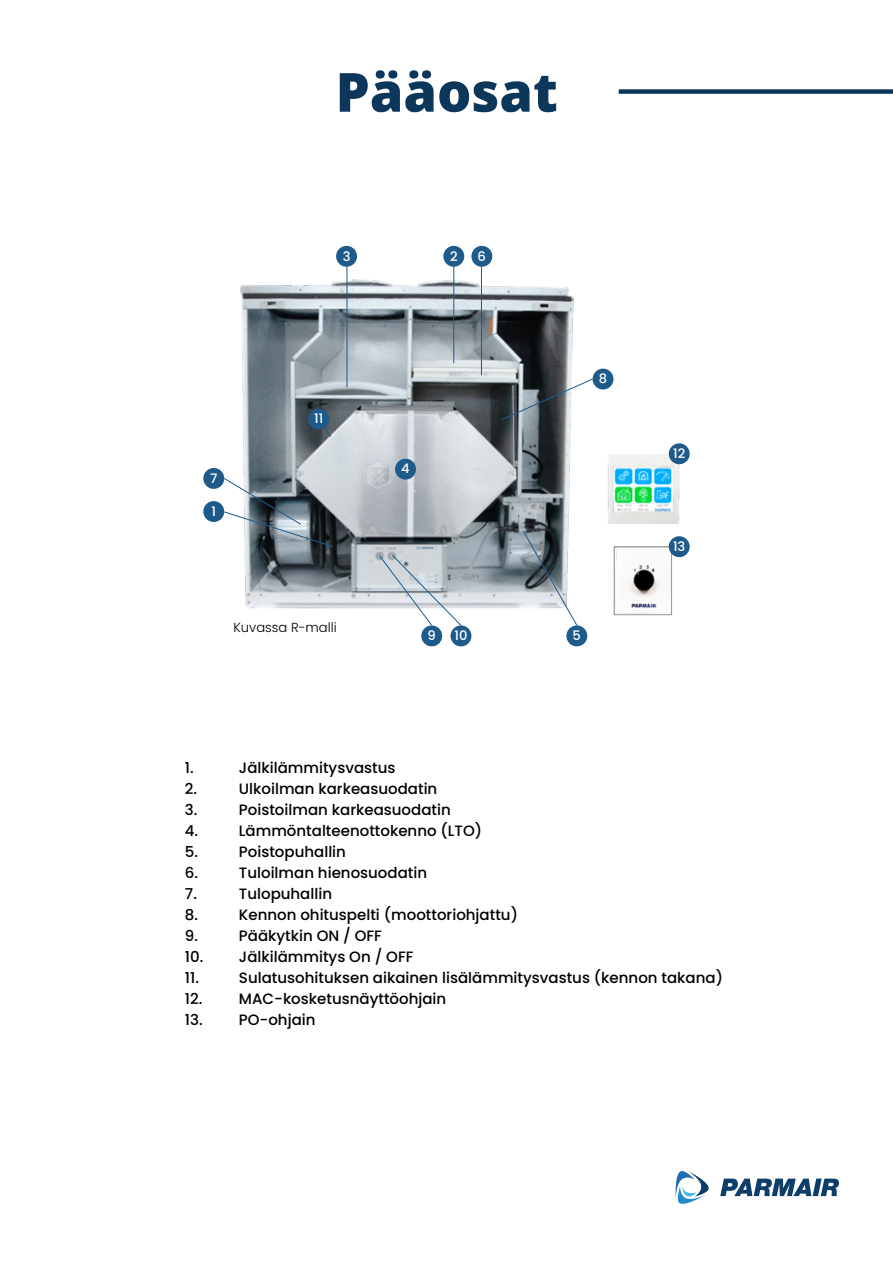
<style>
.page{position:relative;width:893px;height:1263px;background:#fff}
.page>*{position:absolute;margin:0;border:0;box-sizing:border-box;transform-origin:0 0}
.t1{font:800 54px "Open Sans";color:#0c375b}
.t2{font:500 15px "Poppins";color:#000}
.t3{font:500 13.05px "Poppins";color:#fff}
.t4{font:300 13.05px "Poppins";color:#000}
</style>
<div class="page">
<svg style="left:720px;top:1178px;width:119px;height:18px"></svg>
<svg style="left:675px;top:1171px;width:34px;height:33px"></svg>
<div style="left:619px;top:89px;width:274px;height:5px;background:#0c395b"></div>
<img style="left:240px;top:273px;width:334px;height:336px">
<div style="left:395px;top:459px;width:21px;height:21px;background:#1e5b8a;border-radius:50%"></div>
<div style="left:336px;top:246px;width:21px;height:21px;background:#1e5b8a;border-radius:50%"></div>
<div style="left:593px;top:369px;width:20px;height:20px;background:#1e5b8a;border-radius:50%"></div>
<div style="left:203px;top:468px;width:21px;height:21px;background:#1e5b8a;border-radius:50%"></div>
<div style="left:203px;top:501px;width:21px;height:21px;background:#1e5b8a;border-radius:50%"></div>
<div style="left:471px;top:246px;width:21px;height:21px;background:#1e5b8a;border-radius:50%"></div>
<div style="left:421px;top:625px;width:21px;height:21px;background:#1e5b8a;border-radius:50%"></div>
<div style="left:450px;top:625px;width:21px;height:21px;background:#1e5b8a;border-radius:50%"></div>
<div style="left:566px;top:625px;width:21px;height:21px;background:#1e5b8a;border-radius:50%"></div>
<div style="left:443px;top:246px;width:21px;height:21px;background:#1e5b8a;border-radius:50%"></div>
<svg style="left:522px;top:530px;width:56px;height:96px"></svg>
<svg style="left:500px;top:378px;width:94px;height:43px"></svg>
<hr style="left:347px;top:267px;width:1px;height:120px;background:#1e5b8a">
<hr style="left:453px;top:266px;width:1px;height:97px;background:#1e5b8a">
<hr style="left:481px;top:266px;width:1px;height:109px;background:#1e5b8a">
<svg style="left:223px;top:477px;width:111px;height:70px"></svg>
<img style="left:607px;top:454px;width:72px;height:70px">
<img style="left:616px;top:548px;width:54px;height:65px">
<div style="left:614px;top:546px;width:58px;height:69px;border:1px solid #939598"></div>
<div style="left:669px;top:443px;width:21px;height:21px;background:#1e5b8a;border-radius:50%"></div>
<div style="left:669px;top:536px;width:21px;height:21px;background:#1e5b8a;border-radius:50%"></div>
<svg style="left:378px;top:554px;width:84px;height:72px"></svg>
<div style="left:308px;top:409px;width:21px;height:20px;background:#1e5b8a;border-radius:50%"></div>
<svg style="left:323px;top:426px;width:9px;height:12px"></svg>
<p class="t1" style="left:336px;top:55px;width:224px">Pääosat</p>
<p class="t3" style="left:343px;top:248px;width:9px">3</p>
<p class="t3" style="left:210px;top:471px;width:9px">7</p>
<p class="t3" style="left:211px;top:504px;width:6px">1</p>
<p class="t3" style="left:314px;top:411px;width:11px">11</p>
<p class="t4" style="left:233px;top:620px;width:105px">Kuvassa R-malli</p>
<p class="t3" style="left:450px;top:248px;width:9px">2</p>
<p class="t3" style="left:478px;top:248px;width:10px">6</p>
<p class="t3" style="left:401px;top:461px;width:10px">4</p>
<p class="t3" style="left:599px;top:371px;width:10px">8</p>
<p class="t3" style="left:428px;top:628px;width:10px">9</p>
<p class="t3" style="left:454px;top:628px;width:14px">10</p>
<p class="t3" style="left:573px;top:628px;width:10px">5</p>
<p class="t3" style="left:673px;top:446px;width:14px">12</p>
<p class="t3" style="left:673px;top:539px;width:14px">13</p>
<p class="t2" style="left:185px;top:759px;width:10px">1.</p>
<p class="t2" style="left:239px;top:759px;width:158px">Jälkilämmitysvastus</p>
<p class="t2" style="left:185px;top:780px;width:14px">2.</p>
<p class="t2" style="left:239px;top:780px;width:200px">Ulkoilman karkeasuodatin</p>
<p class="t2" style="left:185px;top:801px;width:14px">3.</p>
<p class="t2" style="left:239px;top:801px;width:213px">Poistoilman karkeasuodatin</p>
<p class="t2" style="left:185px;top:822px;width:15px">4.</p>
<p class="t2" style="left:239px;top:822px;width:245px">Lämmöntalteenottokenno (LTO)</p>
<p class="t2" style="left:185px;top:843px;width:15px">5.</p>
<p class="t2" style="left:239px;top:843px;width:109px">Poistopuhallin</p>
<p class="t2" style="left:185px;top:864px;width:15px">6.</p>
<p class="t2" style="left:239px;top:864px;width:190px">Tuloilman hienosuodatin</p>
<p class="t2" style="left:185px;top:885px;width:14px">7.</p>
<p class="t2" style="left:239px;top:885px;width:95px">Tulopuhallin</p>
<p class="t2" style="left:185px;top:906px;width:15px">8.</p>
<p class="t2" style="left:239px;top:906px;width:281px">Kennon ohituspelti (moottoriohjattu)</p>
<p class="t2" style="left:185px;top:927px;width:15px">9.</p>
<p class="t2" style="left:239px;top:927px;width:145px">Pääkytkin ON / OFF</p>
<p class="t2" style="left:185px;top:948px;width:230px">10. Jälkilämmitys On / OFF</p>
<p class="t2" style="left:185px;top:969px;width:16px">11.</p>
<p class="t2" style="left:239px;top:969px;width:486px">Sulatusohituksen aikainen lisälämmitysvastus (kennon takana)</p>
<p class="t2" style="left:185px;top:990px;width:19px">12.</p>
<p class="t2" style="left:239px;top:990px;width:209px">MAC-kosketusnäyttöohjain</p>
<p class="t2" style="left:185px;top:1011px;width:19px">13.</p>
<p class="t2" style="left:239px;top:1011px;width:78px">PO-ohjain</p>
</div>
